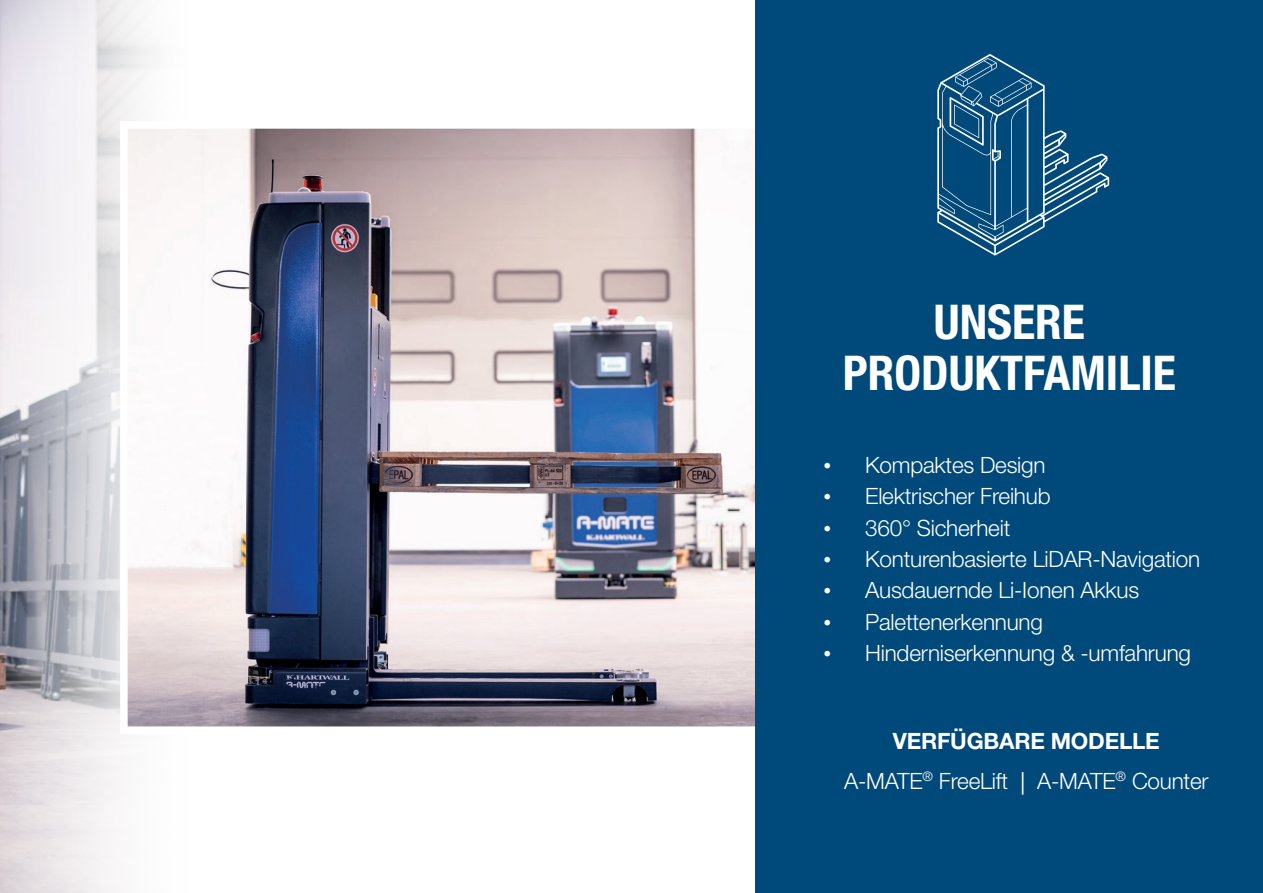
<style>
.page{position:relative;width:1263px;height:893px;background:#fff}
.page>*{position:absolute;margin:0;border:0;box-sizing:border-box;transform-origin:0 0}
.Rubrik{font:700 condensed 48px "Helvetica Neue LT Std";color:#fff}
.benefits_bullet_points{font:300 22.5px "Helvetica Neue LT Std";letter-spacing:-.01em;color:#fff}
.benefits_bullet_points-2{font:700 22.5px "Helvetica Neue LT Std";letter-spacing:-.01em;color:#fff}
.s1{font-family:"Myriad Pro";font-weight:400}
</style>
<div class="page">
<img style="left:0;top:0;width:156px;height:893px">
<img style="left:129px;top:130px;width:627px;height:595px">
<div style="left:120px;top:121px;width:646px;height:613px;border:8px solid #fff"></div>
<div style="left:756px;top:0;width:507px;height:893px;background:#00497b"></div>
<svg style="left:937px;top:54px;width:172px;height:202px"></svg>
<p class="Rubrik" style="left:934px;top:293px;width:153px">UNSERE</p>
<p class="Rubrik" style="left:843px;top:344px;width:335px">PRODUKTFAMILIE</p>
<p class="benefits_bullet_points" style="left:823px;top:451px;width:224px">• Kompaktes Design</p>
<p class="benefits_bullet_points" style="left:823px;top:483px;width:229px">• Elektrischer Freihub</p>
<p class="benefits_bullet_points" style="left:823px;top:514px;width:189px">• 360° Sicherheit</p>
<p class="benefits_bullet_points" style="left:823px;top:545px;width:379px">• Konturenbasierte LiDAR-Navigation</p>
<p class="benefits_bullet_points" style="left:823px;top:576px;width:318px">• Ausdauernde Li-Ionen Akkus</p>
<p class="benefits_bullet_points" style="left:823px;top:608px;width:222px">• Palettenerkennung</p>
<p class="benefits_bullet_points" style="left:823px;top:639px;width:370px">• Hinderniserkennung &amp; -umfahrung</p>
<p class="benefits_bullet_points-2" style="left:893px;top:727px;width:269px">VERFÜGBARE MODELLE</p>
<p class="benefits_bullet_points" style="left:844px;top:767px;width:366px">A-MATE<sup>®</sup> FreeLift <span class="s1">|</span> A-MATE<sup>®</sup> Counter</p>
</div>
